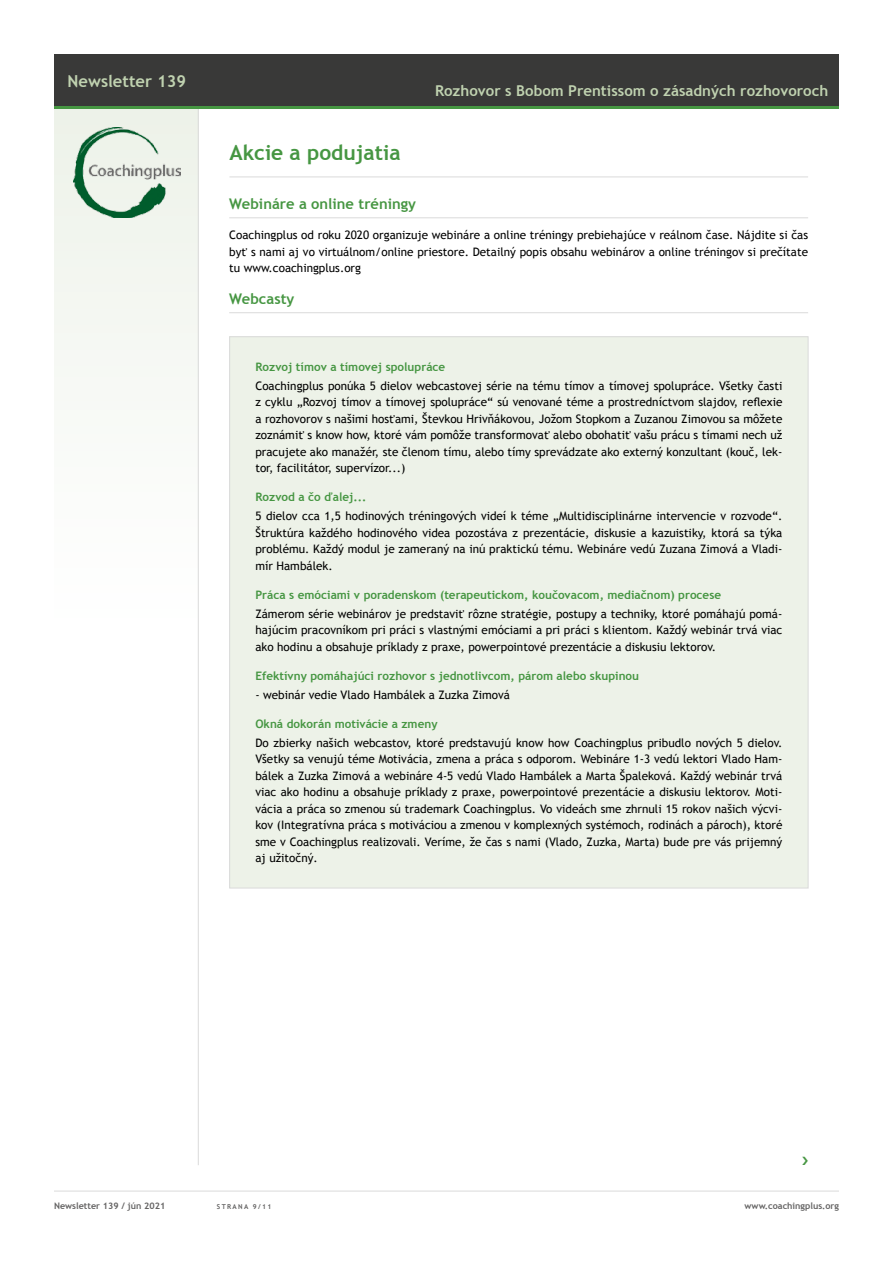
<style>
.page{position:relative;width:893px;height:1263px;background:#fff}
.page>*{position:absolute;margin:0;border:0;box-sizing:border-box;transform-origin:0 0}
.t1{font:700 21px "Trebuchet MS";color:#469642}
.t2{font:700 16.5px "Trebuchet MS";color:#c0d2b0}
.t3{font:700 15px "Trebuchet MS";color:#c0d2b0}
.t4{font:700 14.7px "Trebuchet MS";color:#469642}
.t5{font:11.7px/16.5px "Trebuchet MS";color:#000;text-align:justify}
.t6{font:700 11.7px "Trebuchet MS";color:#469642}
.t7{font:700 9px "Trebuchet MS";color:#646363}
.t8{font:700 6.75px "Trebuchet MS";letter-spacing:.2em;color:#646363}
</style>
<div class="page">
<div style="left:54px;top:106px;width:145px;height:525px;background:#f7f9f6"></div>
<hr style="left:54px;top:1191px;width:785px;height:1px;background:#dadada">
<hr style="left:198px;top:108px;width:1px;height:1057px;background:#dadada">
<div style="left:54px;top:54px;width:785px;height:53px;background:#393938"></div>
<hr style="left:54px;top:106px;width:785px;height:3px;background:#469642">
<img style="left:74px;top:127px;width:106px;height:91px">
<hr style="left:229px;top:177px;width:579px;height:1px;background:#dadada">
<hr style="left:229px;top:217px;width:579px;height:1px;background:#dadada">
<hr style="left:229px;top:312px;width:579px;height:1px;background:#dadada">
<div style="left:230px;top:337px;width:578px;height:551px;background:#edf2e8"></div>
<h2 class="t2" style="left:68px;top:70px;width:120px">Newsletter 139</h2>
<p class="t3" style="left:435px;top:81px;width:395px">Rozhovor s Bobom Prentissom o zásadných rozhovoroch</p>
<h1 class="t1" style="left:229px;top:139px;width:173px">Akcie a podujatia</h1>
<p class="t4" style="left:229px;top:195px;width:188px">Webináre a online tréningy</p>
<p class="t5" style="left:229px;top:227px;width:580px">Coachingplus od roku 2020 organizuje webináre a online tréningy prebiehajúce v reálnom čase. Nájdite si čas byť s nami aj vo virtuálnom/online priestore. Detailný popis obsahu webinárov a online tréningov si prečítate tu www.coachingplus.org</p>
<p class="t4" style="left:229px;top:289px;width:67px">Webcasty</p>
<p class="t6" style="left:255px;top:359px;width:191px">Rozvoj tímov a tímovej spolupráce</p>
<p class="t5" style="left:255px;top:378px;width:528px">Coachingplus ponúka 5 dielov webcastovej série na tému tímov a tímovej spolupráce. Všetky časti z cyklu „Rozvoj tímov a tímovej spolupráce“ sú venované téme a prostredníctvom slajdov, reflexie a rozhovorov s našimi hosťami, Števkou Hrivňákovou, Jožom Stopkom a Zuzanou Zimovou sa môžete zoznámiť s know how, ktoré vám pomôže transformovať alebo obohatiť vašu prácu s tímami nech už pracujete ako manažér, ste členom tímu, alebo tímy sprevádzate ako externý konzultant (kouč, lek&shy;tor, facilitátor, supervízor...)</p>
<p class="t6" style="left:255px;top:490px;width:113px">Rozvod a čo ďalej...</p>
<p class="t5" style="left:255px;top:508px;width:528px">5 dielov cca 1,5 hodinových tréningových videí k téme „Multidisciplinárne intervencie v rozvode“.<br>Štruktúra každého hodinového videa pozostáva z prezentácie, diskusie a kazuistiky, ktorá sa týka problému. Každý modul je zameraný na inú praktickú tému. Webináre vedú Zuzana Zimová a Vladi&shy;mír Hambálek.</p>
<p class="t6" style="left:255px;top:587px;width:467px">Práca s emóciami v poradenskom (terapeutickom, koučovacom, mediačnom) procese</p>
<p class="t5" style="left:255px;top:606px;width:528px">Zámerom série webinárov je predstaviť rôzne stratégie, postupy a techniky, ktoré pomáhajú pomá&shy;hajúcim pracovníkom pri práci s vlastnými emóciami a pri práci s klientom. Každý webinár trvá viac ako hodinu a obsahuje príklady z praxe, powerpointové prezentácie a diskusiu lektorov.</p>
<p class="t6" style="left:255px;top:668px;width:385px">Efektívny pomáhajúci rozhovor s jednotlivcom, párom alebo skupinou</p>
<p class="t5" style="left:255px;top:687px;width:256px">- webinár vedie Vlado Hambálek a Zuzka Zimová</p>
<p class="t6" style="left:255px;top:716px;width:184px">Okná dokorán motivácie a zmeny</p>
<p class="t5" style="left:255px;top:734px;width:528px">Do zbierky našich webcastov, ktoré predstavujú know how Coachingplus pribudlo nových 5 dielov.<br>Všetky sa venujú téme Motivácia, zmena a práca s odporom. Webináre 1-3 vedú lektori Vlado Ham&shy;bálek a Zuzka Zimová a webináre 4-5 vedú Vlado Hambálek a Marta Špaleková. Každý webinár trvá viac ako hodinu a obsahuje príklady z praxe, powerpointové prezentácie a diskusiu lektorov. Moti&shy;vácia a práca so zmenou sú trademark Coachingplus. Vo videách sme zhrnuli 15 rokov našich výcvi&shy;kov (Integratívna práca s motiváciou a zmenou v komplexných systémoch, rodinách a pároch), ktoré sme v Coachingplus realizovali. Veríme, že čas s nami (Vlado, Zuzka, Marta) bude pre vás prijemný aj užitočný.</p>
<p class="t7" style="left:54px;top:1200px;width:113px">Newsletter 139 / jún 2021</p>
<p class="t8" style="left:217px;top:1202px;width:56px">STRANA 9/11</p>
<p class="t7" style="left:745px;top:1200px;width:96px">www.coachingplus.org</p>
</div>
